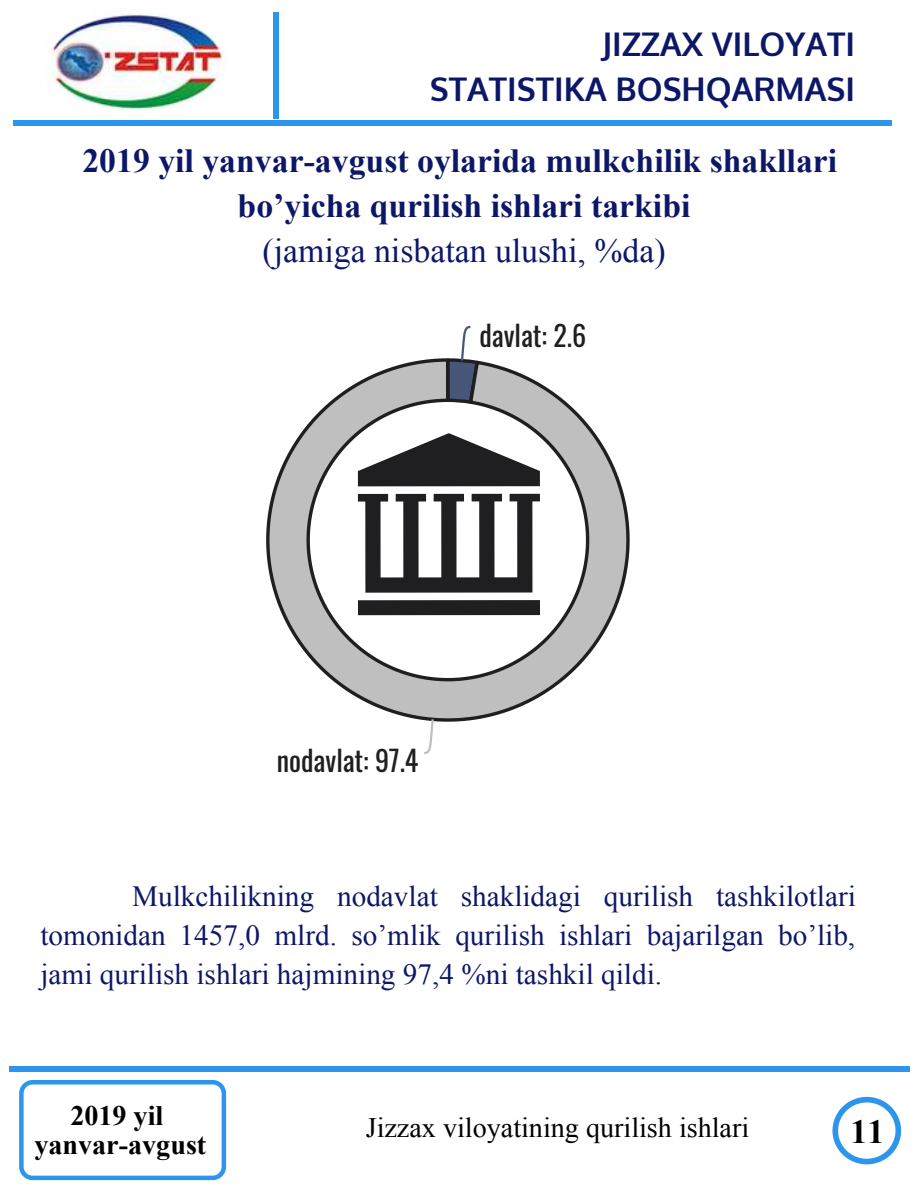
<style>
.page{position:relative;width:918px;height:1188px;background:#fff}
.page>*{position:absolute;margin:0;border:0;box-sizing:border-box;transform-origin:0 0}
.t1{font:700 33.75px/45px "Times New Roman";color:#0d1767;text-align:center}
.t2{font:33.75px "Times New Roman";color:#0d1767}
.t3{font:700 33.75px "Times New Roman";color:#000}
.t4{font:700 32.7px/45px "Oxygen";color:#0d1767;text-align:right}
.t5{font:29.25px/39.3px "Times New Roman";color:#0d1767;text-align:justify}
.t6{font:28.2px "Times New Roman";color:#000}
.t7{font:28.2px "Oswald";color:#1f1e20}
.t8{font:700 28.2px/29.2px "Times New Roman";color:#000;text-align:center}
</style>
<div class="page">
<svg style="left:19px;top:1080px;width:207px;height:100px"></svg>
<svg style="left:832px;top:1097px;width:69px;height:67px"></svg>
<div style="left:14px;top:120px;width:878px;height:6px;background:#2d95ec"></div>
<div style="left:9px;top:1066px;width:900px;height:6px;background:#2d95ec"></div>
<div style="left:273px;top:12px;width:6px;height:107px;background:#2d95ec"></div>
<img style="left:51px;top:14px;width:173px;height:96px">
<svg style="left:266px;top:358px;width:364px;height:364px"></svg>
<svg style="left:444px;top:325px;width:37px;height:81px"></svg>
<svg style="left:422px;top:717px;width:13px;height:37px"></svg>
<svg style="left:358px;top:433px;width:182px;height:182px"></svg>
<p class="t4" style="left:430px;top:23px;width:427px">JIZZAX VILOYATI<br>STATISTIKA BOSHQARMASI</p>
<p class="t1" style="left:82px;top:137px;width:756px">2019 yil yanvar-avgust oylarida mulkchilik shakllari bo’yicha qurilish ishlari tarkibi</p>
<p class="t2" style="left:263px;top:228px;width:405px">(jamiga nisbatan ulushi, %da)</p>
<p class="t7" style="left:479px;top:310px;width:108px">davlat: 2.6</p>
<p class="t7" style="left:277px;top:735px;width:143px">nodavlat: 97.4</p>
<p class="t5" style="left:40px;top:876px;width:817px;text-indent:92px">Mulkchilikning nodavlat shaklidagi qurilish tashkilotlari tomonidan 1457,0 mlrd. so’mlik qurilish ishlari bajarilgan bo’lib, jami qurilish ishlari hajmining 97,4 %ni tashkil qildi.</p>
<p class="t8" style="left:34px;top:1100px;width:173px">2019 yil yanvar-avgust</p>
<p class="t6" style="left:366px;top:1109px;width:385px">Jizzax viloyatining qurilish ishlari</p>
<p class="t3" style="left:851px;top:1108px;width:35px">11</p>
</div>
